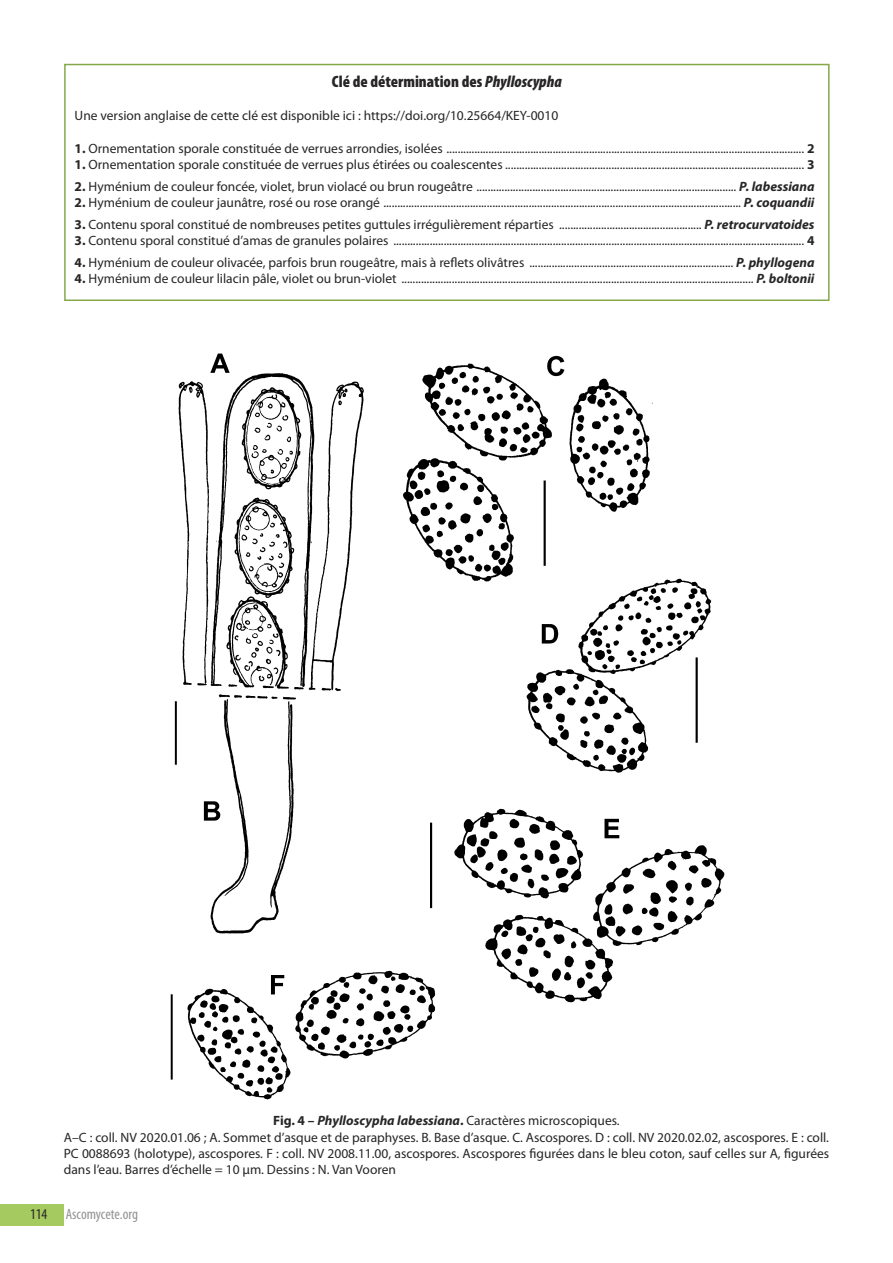
<style>
.page{position:relative;width:893px;height:1263px;background:#fff}
.page>*{position:absolute;margin:0;border:0;box-sizing:border-box;transform-origin:0 0}
.t1{font:900 condensed 16.5px "Myriad Pro";color:#272526}
.t2{font:condensed 15px "Myriad Pro";color:#939293}
.t3{font:13.5px/16.2px "Myriad Pro";color:#272526}
.s1{font-style:italic}
.s2{font-weight:700}
.s3{font-weight:700;font-style:italic}
.s4{color:#272526}
</style>
<div class="page">
<div style="left:0;top:1204px;width:64px;height:22px;background:#a5ca5f"></div>
<img style="left:170px;top:353px;width:555px;height:747px">
<div style="left:64px;top:64px;width:766px;height:237px;border:2px solid #85a84c"></div>
<p class="t1" style="left:332px;top:75px;width:231px">Clé de détermination des <span class="s1">Phylloscypha</span></p>
<p class="t3" style="left:75px;top:109px;width:485px">une version anglaise de cette clé est disponible ici : https://doi.org/10.25664/KEY-0010</p>
<p class="t3" style="left:75px;top:141px;width:741px"><span class="s2">1.</span> ornementation sporale constituée de verrues arrondies, isolées ................................................................................................................................ <span class="s2">2</span></p>
<p class="t3" style="left:75px;top:157px;width:741px"><span class="s2">1.</span> ornementation sporale constituée de verrues plus étirées ou coalescentes ........................................................................................................... <span class="s2">3</span></p>
<p class="t3" style="left:75px;top:179px;width:741px"><span class="s2">2.</span> Hyménium de couleur foncée, violet, brun violacé ou brun rougeâtre ............................................................................................. <span class="s3">P. labessiana</span></p>
<p class="t3" style="left:75px;top:195px;width:741px"><span class="s2">2.</span> Hyménium de couleur jaunâtre, rosé ou rose orangé ................................................................................................................................ <span class="s3">P. coquandii</span></p>
<p class="t3" style="left:75px;top:217px;width:741px"><span class="s2">3.</span> Contenu sporal constitué de nombreuses petites guttules irrégulièrement réparties ................................................... <span class="s3">P. retrocurvatoides</span></p>
<p class="t3" style="left:75px;top:233px;width:741px"><span class="s2">3.</span> Contenu sporal constitué d’amas de granules polaires ................................................................................................................................................... <span class="s2">4</span></p>
<p class="t3" style="left:75px;top:255px;width:741px"><span class="s2">4.</span> Hyménium de couleur olivacée, parfois brun rougeâtre, mais à reflets olivâtres ......................................................................... <span class="s3">P. phyllogena</span></p>
<p class="t3" style="left:75px;top:271px;width:741px"><span class="s2">4.</span> Hyménium de couleur lilacin pâle, violet ou brun-violet .............................................................................................................................. <span class="s3">P. boltonii</span></p>
<p class="t3" style="left:64px;top:1114px;width:767px;text-indent:209px"><span class="s2">Fig. 4 –</span> <span class="s3">Phylloscypha labessiana</span><span class="s2">.</span> Caractères microscopiques.<br>A–C : coll. NV 2020.01.06 ; A. Sommet d’asque et de paraphyses. B. Base d’asque. C. Ascospores. D : coll. NV 2020.02.02, ascospores. E : coll.<br>PC 0088693 (holotype), ascospores. F : coll. NV 2008.11.00, ascospores. Ascospores figurées dans le bleu coton, sauf celles sur A, figurées dans l’eau. Barres d’échelle = 10 µm. Dessins : N. Van Vooren</p>
<p class="t2" style="left:30px;top:1208px;width:109px"><span class="s4">114</span> Ascomycete.org</p>
</div>
